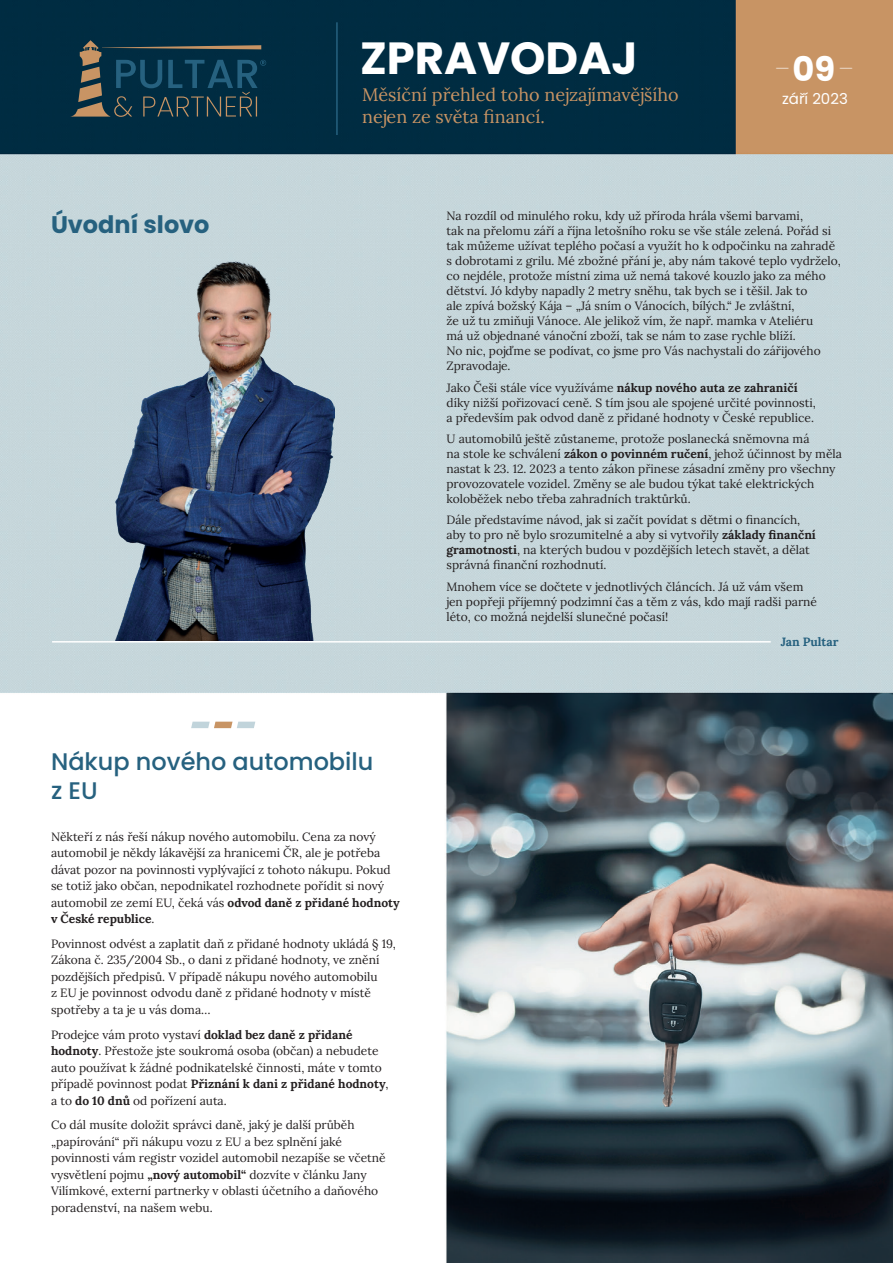
<style>
.page{position:relative;width:893px;height:1263px;background:#fff}
.page>*{position:absolute;margin:0;border:0;box-sizing:border-box;transform-origin:0 0}
.t1{font:700 45px "Poppins";color:#fff}
.t2{font:100 33.75px "Poppins";color:#fff}
.t3{font:500 24px/28.8px "Poppins";color:#26617f}
.t4{font:700 24px "Poppins";color:#26617f}
.t5{font:18px/21.6px "Lora";color:#c89464}
.t6{font:15px "Poppins";color:#fff}
.t7{font:12px/15px "Lora";color:#231f20}
.t8{font:700 12px "Lora";color:#26617f}
.s1{font-weight:700}
</style>
<div class="page">
<img style="left:0;top:0;width:893px;height:1263px">
<hr style="left:336px;top:22px;width:2px;height:113px;background:#26617f">
<svg style="left:191px;top:722px;width:64px;height:6px"></svg>
<svg style="left:70px;top:40px;width:196px;height:77px;background:#1e3f4c"></svg>
<img style="left:116px;top:256px;width:219px;height:385px">
<hr style="left:52px;top:641px;width:719px;height:1px;background:#fff">
<h1 class="t1" style="left:360px;top:32px;width:279px">ZPRAVODAJ</h1>
<h3 class="t5" style="left:362px;top:83px;width:318px">Měsíční přehled toho nejzajímavějšího nejen ze světa financí.</h3>
<h2 class="t2" style="left:777px;top:50px;width:80px">-<span class="s1">09</span> -</h2>
<p class="t6" style="left:782px;top:90px;width:67px">září 2023</p>
<h3 class="t4" style="left:51px;top:211px;width:160px">Úvodní slovo</h3>
<p class="t7" style="left:446px;top:208px;width:396px">Na rozdíl od minulého roku, kdy už příroda hrála všemi barvami,<br>tak na přelomu září a října letošního roku se vše stále zelená. Pořád si tak můžeme užívat teplého počasí a využít ho k odpočinku na zahradě s dobrotami z grilu. Mé zbožné přání je, aby nám takové teplo vydrželo, co nejdéle, protože místní zima už nemá takové kouzlo jako za mého dětství. Jó kdyby napadly 2 metry sněhu, tak bych se i těšil. Jak to<br>ale zpívá božský Kája – „Já sním o Vánocích, bílých.“ Je zvláštní,<br>že už tu zmiňuji Vánoce. Ale jelikož vím, že např. mamka v Ateliéru<br>má už objednané vánoční zboží, tak se nám to zase rychle blíží.<br>No nic, pojďme se podívat, co jsme pro Vás nachystali do zářijového Zpravodaje.</p>
<p class="t7" style="left:446px;top:379px;width:371px">Jako Češi stále více využíváme <span class="s1">nákup nového auta ze zahraničí </span>díky nižší pořizovací ceně. S tím jsou ale spojené určité povinnosti, a především pak odvod daně z přidané hodnoty v České republice.</p>
<p class="t7" style="left:446px;top:430px;width:397px">U automobilů ještě zůstaneme, protože poslanecká sněmovna má<br>na stole ke schválení <span class="s1">zákon o povinném ručení</span>, jehož účinnost by měla nastat k 23. 12. 2023 a tento zákon přinese zásadní změny pro všechny provozovatele vozidel. Změny se ale budou týkat také elektrických koloběžek nebo třeba zahradních traktůrků.</p>
<p class="t7" style="left:446px;top:512px;width:371px">Dále představíme návod, jak si začít povídat s dětmi o financích, aby to pro ně bylo srozumitelné a aby si vytvořily <span class="s1">základy finanční gramotnosti</span>, na kterých budou v pozdějších letech stavět, a dělat správná finanční rozhodnutí.</p>
<p class="t7" style="left:446px;top:578px;width:372px">Mnohem více se dočtete v jednotlivých článcích. Já už vám všem jen popřeji příjemný podzimní čas a těm z vás, kdo mají radši parné léto, co možná nejdelší slunečné počasí!</p>
<p class="t8" style="left:781px;top:632px;width:59px">Jan Pultar</p>
<h3 class="t3" style="left:51px;top:747px;width:324px">Nákup nového automobilu z EU</h3>
<p class="t7" style="left:51px;top:827px;width:350px;line-height:16.5px">Někteří z nás řeší nákup nového automobilu. Cena za nový automobil je někdy lákavější za hranicemi ČR, ale je potřeba dávat pozor na povinnosti vyplývající z tohoto nákupu. Pokud se totiž jako občan, nepodnikatel rozhodnete pořídit si nový automobil ze zemí EU, čeká vás <span class="s1">odvod daně z přidané hodnoty v České republice</span>.</p>
<p class="t7" style="left:51px;top:935px;width:346px;line-height:16.5px">Povinnost odvést a zaplatit daň z přidané hodnoty ukládá § 19, Zákona č. 235/2004 Sb., o dani z přidané hodnoty, ve znění pozdějších předpisů. V případě nákupu nového automobilu<br>z EU je povinnost odvodu daně z přidané hodnoty v místě spotřeby a ta je u vás doma…</p>
<p class="t7" style="left:51px;top:1025px;width:339px;line-height:16.5px">Prodejce vám proto vystaví <span class="s1">doklad bez daně z přidané hodnoty</span>. Přestože jste soukromá osoba (občan) a nebudete auto používat k žádné podnikatelské činnosti, máte v tomto případě povinnost podat <span class="s1">Přiznání k dani z přidané hodnoty</span>, a to <span class="s1">do 10 dnů</span> od pořízení auta.</p>
<p class="t7" style="left:51px;top:1116px;width:336px;line-height:16.5px">Co dál musíte doložit správci daně, jaký je další průběh „papírování“ při nákupu vozu z EU a bez splnění jaké povinnosti vám registr vozidel automobil nezapíše se včetně vysvětlení pojmu <span class="s1">„nový automobil“</span> dozvíte v článku Jany Vilímkové, externí partnerky v oblasti účetního a daňového poradenství, na našem webu.</p>
</div>
